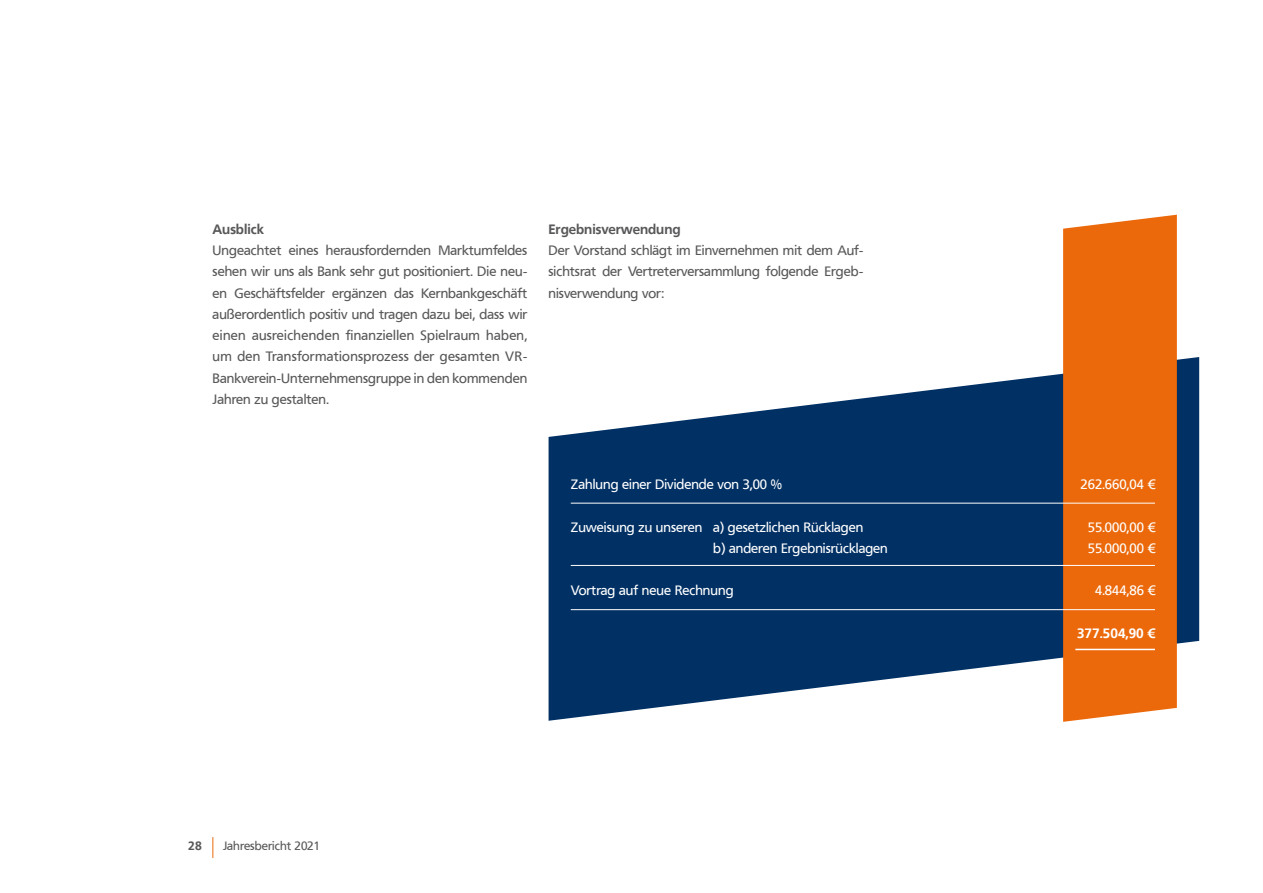
<style>
.page{position:relative;width:1263px;height:893px;background:#fff}
.page>*{position:absolute;margin:0;border:0;box-sizing:border-box;transform-origin:0 0}
.t1{font:13.5px/21.3px "Frutiger VR";color:#58585a;text-align:justify}
.t2{font:13.5px "Frutiger VR";color:#fff}
.t3{font:700 13.5px "Frutiger VR";color:#58585a}
.t4{font:700 13.5px "Frutiger VR";color:#fff}
.t5{font:12px "Frutiger VR";color:#58585a}
.t6{font:700 12px "Frutiger VR";color:#58585a}
</style>
<div class="page">
<svg style="left:212px;top:837px;width:1px;height:21px"></svg>
<svg style="left:549px;top:357px;width:650px;height:364px;fill:#003064"></svg>
<div style="left:1063px;top:215px;width:114px;height:507px;background:#eb690b"></div>
<hr style="left:1075px;top:649px;width:80px;height:1px;background:#fff">
<hr style="left:571px;top:503px;width:584px;height:1px;background:#fff">
<hr style="left:571px;top:565px;width:584px;height:1px;background:#fff">
<hr style="left:571px;top:609px;width:584px;height:1px;background:#fff">
<p class="t3" style="left:213px;top:221px;width:53px">Ausblick</p>
<p class="t1" style="left:213px;top:240px;width:316px">Ungeachtet eines herausfordernden Marktumfeldes sehen wir uns als Bank sehr gut positioniert. Die neu&shy;en Geschäftsfelder ergänzen das Kernbankgeschäft außerordentlich positiv und tragen dazu bei, dass wir einen ausreichenden finanziellen Spielraum haben, um den Transformationsprozess der gesamten VR-Bankverein-Unternehmensgruppe in den kommenden Jahren zu gestalten.</p>
<p class="t3" style="left:549px;top:221px;width:134px">Ergebnisverwendung</p>
<p class="t1" style="left:549px;top:240px;width:316px">Der Vorstand schlägt im Einvernehmen mit dem Auf&shy;sichtsrat der Vertreterversammlung folgende Ergeb&shy;nisverwendung vor:</p>
<p class="t2" style="left:571px;top:476px;width:213px">Zahlung einer Dividende von 3,00 %</p>
<p class="t2" style="left:1080px;top:476px;width:77px">262.660,04 €</p>
<p class="t2" style="left:571px;top:519px;width:294px">Zuweisung zu unseren a) gesetzlichen Rücklagen</p>
<p class="t2" style="left:1088px;top:519px;width:70px">55.000,00 €</p>
<p class="t2" style="left:713px;top:540px;width:176px">b) anderen Ergebnisrücklagen</p>
<p class="t2" style="left:1088px;top:540px;width:70px">55.000,00 €</p>
<p class="t2" style="left:571px;top:583px;width:164px">Vortrag auf neue Rechnung</p>
<p class="t2" style="left:1095px;top:583px;width:62px">4.844,86 €</p>
<p class="t4" style="left:1077px;top:625px;width:80px">377.504,90 €</p>
<p class="t6" style="left:188px;top:839px;width:15px">28</p>
<p class="t5" style="left:223px;top:839px;width:99px">Jahresbericht 2021</p>
</div>
